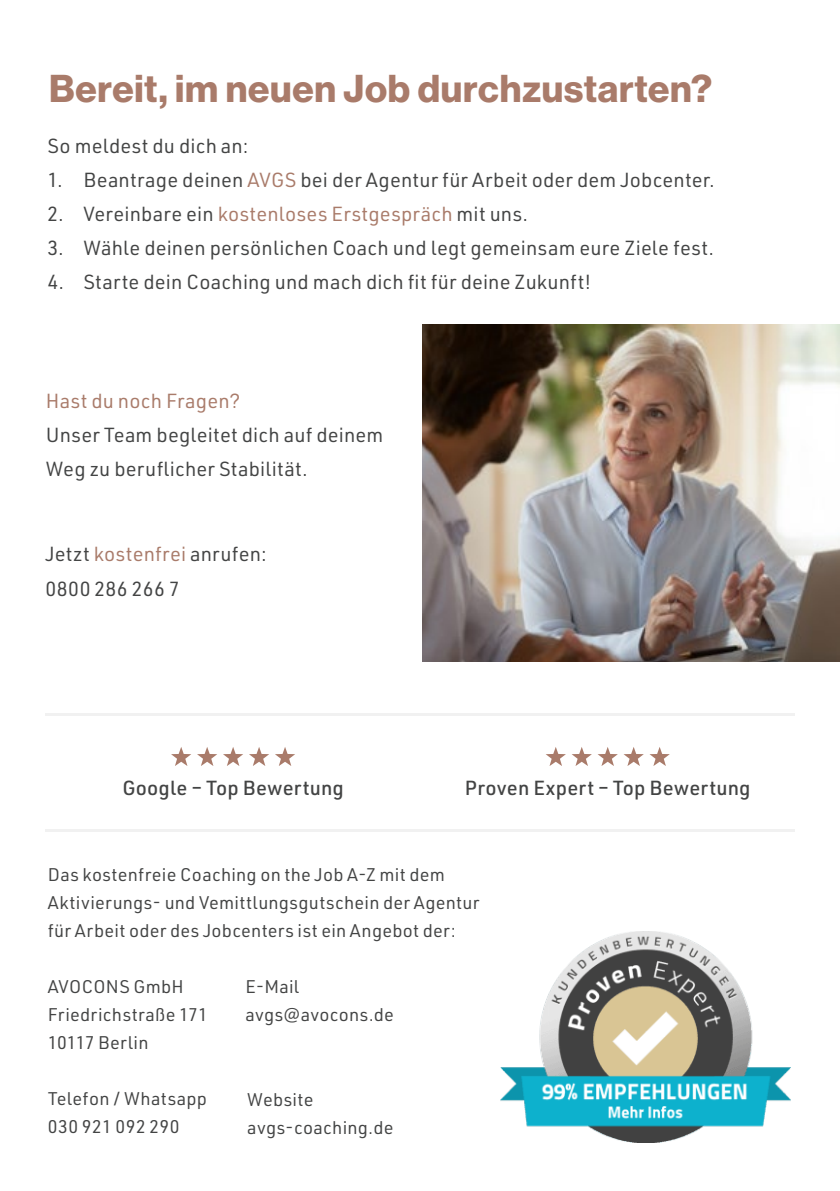
<style>
.page{position:relative;width:840px;height:1191px;background:#fff}
.page>*{position:absolute;margin:0;border:0;box-sizing:border-box;transform-origin:0 0}
.t1{font:38px "N Haas Grotesk DS Pro 75 Bd";letter-spacing:.02em;color:#a97b6a}
.t2{font:20px/34px "URWDIN";letter-spacing:.005em;color:#434444}
.t3{font:20px "URWDIN";letter-spacing:.01em;color:#a97b6a}
.t4{font:500 20px "URWDIN";letter-spacing:.01em;color:#434444}
.t5{font:18px/28px "URWDIN";letter-spacing:.015em;color:#434444}
.s1{color:#a97b6a}
.s2{color:#434444}
</style>
<div class="page">
<hr style="left:46px;top:712px;width:748px;height:3px;background:#f1f1f1">
<hr style="left:46px;top:829px;width:748px;height:3px;background:#f1f1f1">
<svg style="left:171px;top:747px;width:20px;height:19px"></svg>
<svg style="left:197px;top:747px;width:20px;height:19px"></svg>
<svg style="left:249px;top:747px;width:20px;height:19px"></svg>
<svg style="left:275px;top:747px;width:20px;height:19px"></svg>
<svg style="left:223px;top:747px;width:20px;height:19px"></svg>
<svg style="left:546px;top:747px;width:19px;height:19px"></svg>
<svg style="left:572px;top:747px;width:19px;height:19px"></svg>
<svg style="left:623px;top:747px;width:20px;height:19px"></svg>
<svg style="left:649px;top:747px;width:20px;height:19px"></svg>
<svg style="left:597px;top:747px;width:20px;height:19px"></svg>
<img style="left:422px;top:325px;width:417px;height:336px">
<img style="left:500px;top:931px;width:290px;height:211px">
<h1 class="t1" style="left:49px;top:67px;width:664px">Bereit, im neuen Job durchzustarten?</h1>
<p class="t2" style="left:47px;top:128px;width:202px">So meldest du dich an:</p>
<p class="t2" style="left:47px;top:162px;width:668px">1. Beantrage deinen <span class="s1">AVGS</span> bei der Agentur für Arbeit oder dem Jobcenter.</p>
<p class="t3" style="left:47px;top:201px;width:482px"><span class="s2">2. Vereinbare ein</span> kostenloses Erstgespräch <span class="s2">mit uns.</span></p>
<p class="t2" style="left:47px;top:230px;width:668px">3. Wähle deinen persönlichen Coach und legt gemeinsam eure Ziele fest.</p>
<p class="t2" style="left:47px;top:264px;width:544px">4. Starte dein Coaching und mach dich fit für deine Zukunft!</p>
<p class="t3" style="left:46px;top:388px;width:196px">Hast du noch Fragen?</p>
<p class="t2" style="left:46px;top:417px;width:339px">Unser Team begleitet dich auf deinem<br>Weg zu beruflicher Stabilität.</p>
<p class="t2" style="left:45px;top:537px;width:223px">Jetzt <span class="s1">kostenfrei</span> anrufen:<br>0800 286 266 7</p>
<p class="t4" style="left:122px;top:774px;width:223px">Google – Top Bewertung</p>
<p class="t4" style="left:464px;top:774px;width:287px">Proven Expert – Top Bewertung</p>
<p class="t5" style="left:48px;top:860px;width:433px">Das kostenfreie Coaching on the Job A-Z mit dem<br>Aktivierungs- und Vemittlungsgutschein der Agentur für Arbeit oder des Jobcenters ist ein Angebot der:</p>
<p class="t5" style="left:48px;top:972px;width:161px">AVOCONS GmbH<br>Friedrichstraße 171<br>10117 Berlin</p>
<p class="t5" style="left:245px;top:971px;width:150px">E-Mail avgs@avocons.de</p>
<p class="t5" style="left:48px;top:1084px;width:161px">Telefon / Whatsapp<br>030 921 092 290</p>
<p class="t5" style="left:247px;top:1085px;width:148px">Website avgs-coaching.de</p>
</div>
